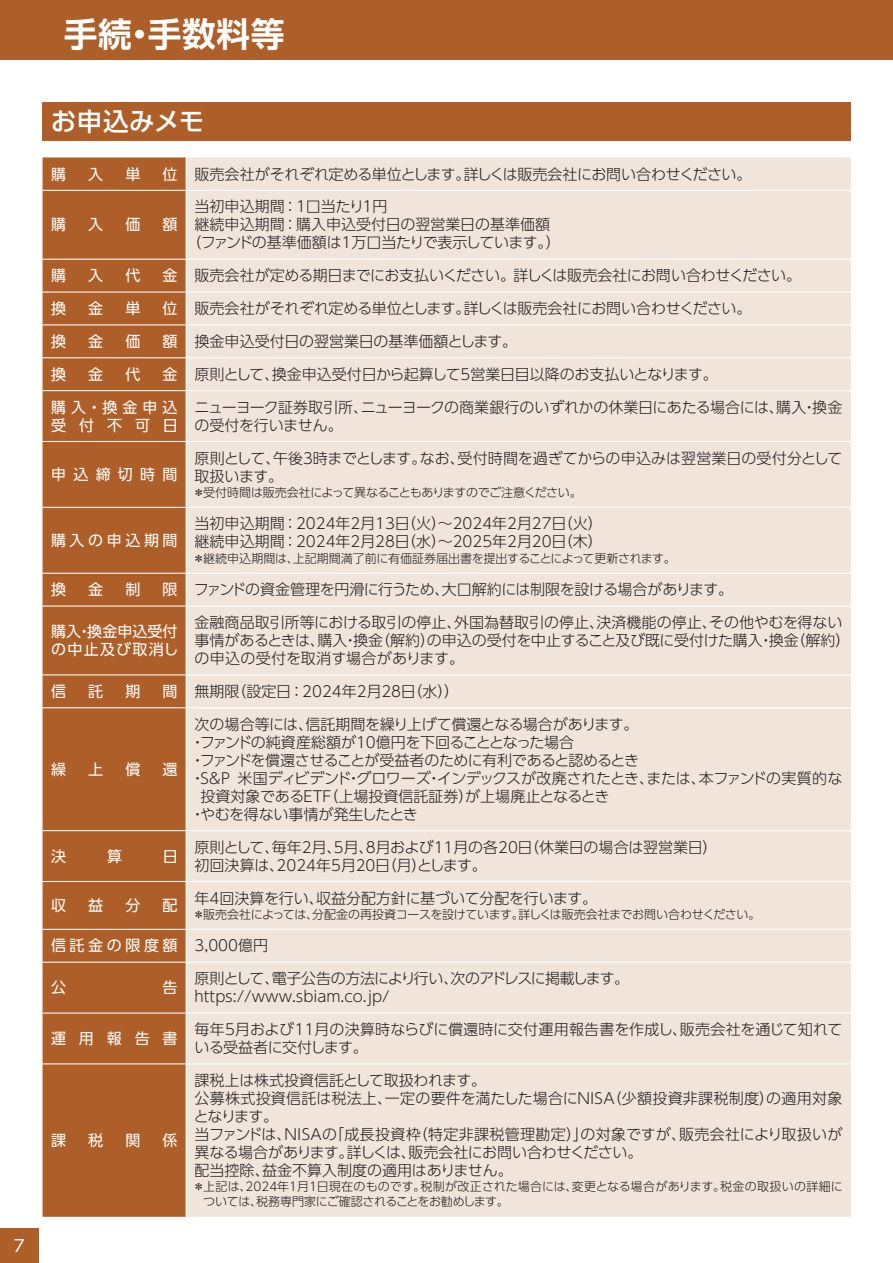
<style>
.page{position:relative;width:893px;height:1263px;background:#fff}
.page>*{position:absolute;margin:0;border:0;box-sizing:border-box;transform-origin:0 0}
.t1{font:33.75px "UD Shin Go Pro De Bold 90 pv RKSJ H";letter-spacing:.015em;color:#fff}
.t2{font:25.5px "UD Shin Go Pro Medium 90 pv RKSJ H";letter-spacing:.02em;color:#fff}
.t3{font:16.5px "UD Shin Go Pro Regular 90 pv RKSJ H";color:#fff}
.t4{font:15px/18px "UD Shin Go Pro Light 90 pv RKSJ H";letter-spacing:-.005em;color:#231f20}
.t5{font:15px "UD Shin Go Pro Light 90 pv RKSJ H";letter-spacing:-.025em;color:#231f20}
.t6{font:15px "UD Shin Go Pro Regular 90 pv RKSJ H";letter-spacing:.24em;color:#fff}
.t7{font:15px "UD Shin Go Pro Light 90 pv RKSJ H";letter-spacing:-.03em;color:#231f20}
.t8{font:15px "UD Shin Go Pro Light 90 pv RKSJ H";letter-spacing:-.04em;color:#231f20}
.t9{font:15px/18px "UD Shin Go Pro Regular 90 pv RKSJ H";letter-spacing:.005em;color:#fff}
.t10{font:15px/18px "UD Shin Go Pro Regular 90 pv RKSJ H";letter-spacing:.595em;color:#fff}
.t11{font:12px/15px "UD Shin Go Pro Light 90 pv RKSJ H";color:#231f20}
.t12{font:12px "UD Shin Go Pro Light 90 pv RKSJ H";letter-spacing:-.02em;color:#231f20}
.s1{font-family:"UD Shin Go Pro Regular 90 pv RKSJ H";color:#fff}
.s2{font-family:"UD Shin Go Pro Light 90 pv RKSJ H";color:#231f20}
</style>
<div class="page">
<div style="left:43px;top:102px;width:807px;height:38px;background:#ae5f29"></div>
<div style="left:43px;top:157px;width:142px;height:1060px;background:#ae5f29"></div>
<div style="left:187px;top:157px;width:663px;height:1060px;background:#f1e5db"></div>
<hr style="left:43px;top:190px;width:807px;height:1px;background:#fff">
<hr style="left:43px;top:259px;width:807px;height:1px;background:#fff">
<hr style="left:43px;top:292px;width:807px;height:1px;background:#fff">
<hr style="left:43px;top:324px;width:807px;height:1px;background:#fff">
<hr style="left:43px;top:357px;width:807px;height:1px;background:#fff">
<hr style="left:43px;top:390px;width:807px;height:1px;background:#fff">
<hr style="left:43px;top:441px;width:807px;height:1px;background:#fff">
<hr style="left:43px;top:507px;width:807px;height:1px;background:#fff">
<hr style="left:43px;top:573px;width:807px;height:1px;background:#fff">
<hr style="left:43px;top:606px;width:807px;height:1px;background:#fff">
<hr style="left:43px;top:674px;width:807px;height:1px;background:#fff">
<hr style="left:43px;top:707px;width:807px;height:1px;background:#fff">
<hr style="left:43px;top:830px;width:807px;height:1px;background:#fff">
<hr style="left:43px;top:881px;width:807px;height:1px;background:#fff">
<hr style="left:43px;top:929px;width:807px;height:1px;background:#fff">
<hr style="left:43px;top:962px;width:807px;height:1px;background:#fff">
<hr style="left:43px;top:1013px;width:807px;height:1px;background:#fff">
<hr style="left:43px;top:1063px;width:807px;height:1px;background:#fff">
<div style="left:0;top:1228px;width:38px;height:35px;background:#ae5f29"></div>
<div style="left:0;top:0;width:892px;height:60px;background:#ae5f29"></div>
<p class="t3" style="left:14px;top:1239px;width:12px">7</p>
<h1 class="t1" style="left:64px;top:21px;width:222px">手続・手数料等</h1>
<h2 class="t2" style="left:51px;top:112px;width:155px">お申込みメモ</h2>
<p class="t6" style="left:51px;top:168px;width:16px">購</p>
<p class="t6" style="left:88px;top:168px;width:16px">入</p>
<p class="t6" style="left:125px;top:168px;width:16px">単</p>
<p class="t4" style="left:163px;top:167px;width:590px"><span class="s1">位</span> 販売会社がそれぞれ定める単位とします。詳しくは販売会社にお問い合わせください。</p>
<p class="t6" style="left:51px;top:219px;width:16px">購</p>
<p class="t6" style="left:88px;top:219px;width:16px">入</p>
<p class="t6" style="left:125px;top:219px;width:16px">価</p>
<p class="t6" style="left:163px;top:219px;width:16px">額</p>
<p class="t4" style="left:195px;top:200px;width:194px">当初申込期間：1口当たり1円</p>
<p class="t4" style="left:195px;top:218px;width:357px">継続申込期間：購入申込受付日の翌営業日の基準価額</p>
<p class="t4" style="left:186px;top:236px;width:376px">（ファンドの基準価額は1万口当たりで表示しています。）</p>
<p class="t6" style="left:51px;top:270px;width:16px">購</p>
<p class="t6" style="left:88px;top:270px;width:16px">入</p>
<p class="t6" style="left:125px;top:270px;width:16px">代</p>
<p class="t5" style="left:163px;top:270px;width:640px"><span class="s1">金</span> 販売会社が定める期日までにお支払いください。詳しくは販売会社にお問い合わせください。</p>
<p class="t6" style="left:51px;top:303px;width:16px">換</p>
<p class="t6" style="left:88px;top:303px;width:16px">金</p>
<p class="t6" style="left:125px;top:303px;width:16px">単</p>
<p class="t4" style="left:163px;top:302px;width:590px"><span class="s1">位</span> 販売会社がそれぞれ定める単位とします。詳しくは販売会社にお問い合わせください。</p>
<p class="t6" style="left:51px;top:336px;width:16px">換</p>
<p class="t6" style="left:88px;top:336px;width:16px">金</p>
<p class="t6" style="left:125px;top:336px;width:16px">価</p>
<p class="t4" style="left:163px;top:334px;width:356px"><span class="s1">額</span> 換金申込受付日の翌営業日の基準価額とします。</p>
<p class="t6" style="left:51px;top:369px;width:16px">換</p>
<p class="t6" style="left:88px;top:369px;width:16px">金</p>
<p class="t6" style="left:125px;top:369px;width:16px">代</p>
<p class="t4" style="left:163px;top:367px;width:556px"><span class="s1">金</span> 原則として、換金申込受付日から起算して5営業日目以降のお支払いとなります。</p>
<p class="t10" style="left:51px;top:400px;width:128px">購入・換金申込受付不可日</p>
<p class="t4" style="left:194px;top:400px;width:649px">ニューヨーク証券取引所、ニューヨークの商業銀行のいずれかの休業日にあたる場合には、購入・換金の受付を行いません。</p>
<p class="t6" style="left:51px;top:469px;width:128px">申込締切時間</p>
<p class="t4" style="left:195px;top:451px;width:649px">原則として、午後３時までとします。なお、受付時間を過ぎてからの申込みは翌営業日の受付分として取扱います。</p>
<p class="t12" style="left:193px;top:488px;width:390px">＊受付時間は販売会社によって異なることもありますのでご注意ください。</p>
<p class="t6" style="left:51px;top:535px;width:128px">購入の申込期間</p>
<p class="t4" style="left:195px;top:517px;width:410px">当初申込期間：2024年2月13日（火）～2024年2月27日（火）継続申込期間：2024年2月28日（水）～2025年2月20日（木）</p>
<p class="t11" style="left:193px;top:552px;width:484px">＊継続申込期間は、上記期間満了前に有価証券届出書を提出することによって更新されます。</p>
<p class="t6" style="left:51px;top:584px;width:16px">換</p>
<p class="t6" style="left:88px;top:584px;width:16px">金</p>
<p class="t6" style="left:125px;top:584px;width:16px">制</p>
<p class="t7" style="left:163px;top:584px;width:572px"><span class="s1">限</span> ファンドの資金管理を円滑に行うため、大口解約には制限を設ける場合があります。</p>
<p class="t9" style="left:51px;top:625px;width:129px">購入・換金申込受付の中止及び取消し</p>
<p class="t4" style="left:195px;top:616px;width:657px">金融商品取引所等における取引の停止、外国為替取引の停止、決済機能の停止、その他やむを得ない事情があるときは、購入・換金（解約）の申込の受付を中止すること及び既に受付けた購入・換金（解約）の申込の受付を取消す場合があります。</p>
<p class="t6" style="left:51px;top:686px;width:16px">信</p>
<p class="t6" style="left:88px;top:686px;width:16px">託</p>
<p class="t6" style="left:125px;top:686px;width:16px">期</p>
<p class="t4" style="left:163px;top:684px;width:298px"><span class="s1">間</span> 無期限（設定日：2024年2月28日（水））</p>
<p class="t6" style="left:51px;top:764px;width:16px">繰</p>
<p class="t6" style="left:88px;top:764px;width:16px">上</p>
<p class="t6" style="left:125px;top:764px;width:16px">償</p>
<p class="t6" style="left:163px;top:764px;width:16px">還</p>
<p class="t4" style="left:195px;top:717px;width:445px">次の場合等には、信託期間を繰り上げて償還となる場合があります。</p>
<p class="t5" style="left:190px;top:737px;width:386px">・ファンドの純資産総額が10億円を下回ることとなった場合</p>
<p class="t8" style="left:190px;top:755px;width:450px">・ファンドを償還させることが受益者のために有利であると認めるとき</p>
<p class="t5" style="left:190px;top:773px;width:654px">・S&amp;P 米国ディビデンド・グロワーズ・インデックスが改廃されたとき、または、本ファンドの実質的な</p>
<p class="t4" style="left:200px;top:789px;width:410px">投資対象であるETF（上場投資信託証券）が上場廃止となるとき</p>
<p class="t4" style="left:190px;top:807px;width:229px">・やむを得ない事情が発生したとき</p>
<p class="t6" style="left:51px;top:850px;width:16px">決</p>
<p class="t6" style="left:107px;top:850px;width:16px">算</p>
<p class="t6" style="left:163px;top:850px;width:16px">日</p>
<p class="t4" style="left:195px;top:840px;width:524px">原則として、毎年2月、5月、8月および11月の各20日（休業日の場合は翌営業日）初回決算は、2024年5月20日（月）とします。</p>
<p class="t6" style="left:51px;top:900px;width:16px">収</p>
<p class="t6" style="left:88px;top:900px;width:16px">益</p>
<p class="t6" style="left:125px;top:900px;width:16px">分</p>
<p class="t6" style="left:163px;top:900px;width:16px">配</p>
<p class="t4" style="left:195px;top:891px;width:404px">年4回決算を行い、収益分配方針に基づいて分配を行います。</p>
<p class="t12" style="left:193px;top:910px;width:569px">＊販売会社によっては、分配金の再投資コースを設けています。詳しくは販売会社までお問い合わせください。</p>
<p class="t6" style="left:51px;top:940px;width:218px">信託金の限度額 <span class="s2">3,000億円</span></p>
<p class="t6" style="left:51px;top:982px;width:16px">公</p>
<p class="t6" style="left:163px;top:982px;width:16px">告</p>
<p class="t4" style="left:195px;top:972px;width:436px">原則として、電子公告の方法により行い、次のアドレスに掲載します。httpｓ://www.sbiam.co.jp/</p>
<p class="t6" style="left:51px;top:1033px;width:128px">運用報告書</p>
<p class="t4" style="left:195px;top:1023px;width:649px">毎年5月および11月の決算時ならびに償還時に交付運用報告書を作成し、販売会社を通じて知れている受益者に交付します。</p>
<p class="t6" style="left:51px;top:1135px;width:16px">課</p>
<p class="t6" style="left:88px;top:1135px;width:16px">税</p>
<p class="t6" style="left:125px;top:1135px;width:16px">関</p>
<p class="t6" style="left:163px;top:1135px;width:16px">係</p>
<p class="t4" style="left:194px;top:1073px;width:650px">課税上は株式投資信託として取扱われます。<br>公募株式投資信託は税法上、一定の要件を満たした場合にNISA（少額投資非課税制度）の適用対象となります。<br>当ファンドは、NISAの「成長投資枠（特定非課税管理勘定）」の対象ですが、販売会社により取扱いが異なる場合があります。詳しくは、販売会社にお問い合わせください。<br>配当控除、益金不算入制度の適用はありません。</p>
<p class="t11" style="left:203px;top:1181px;width:641px;text-indent:-10px">＊ 上記は、2024年1月1日現在のものです。税制が改正された場合には、変更となる場合があります。税金の取扱いの詳細については、税務専門家にご確認されることをお勧めします。</p>
</div>
